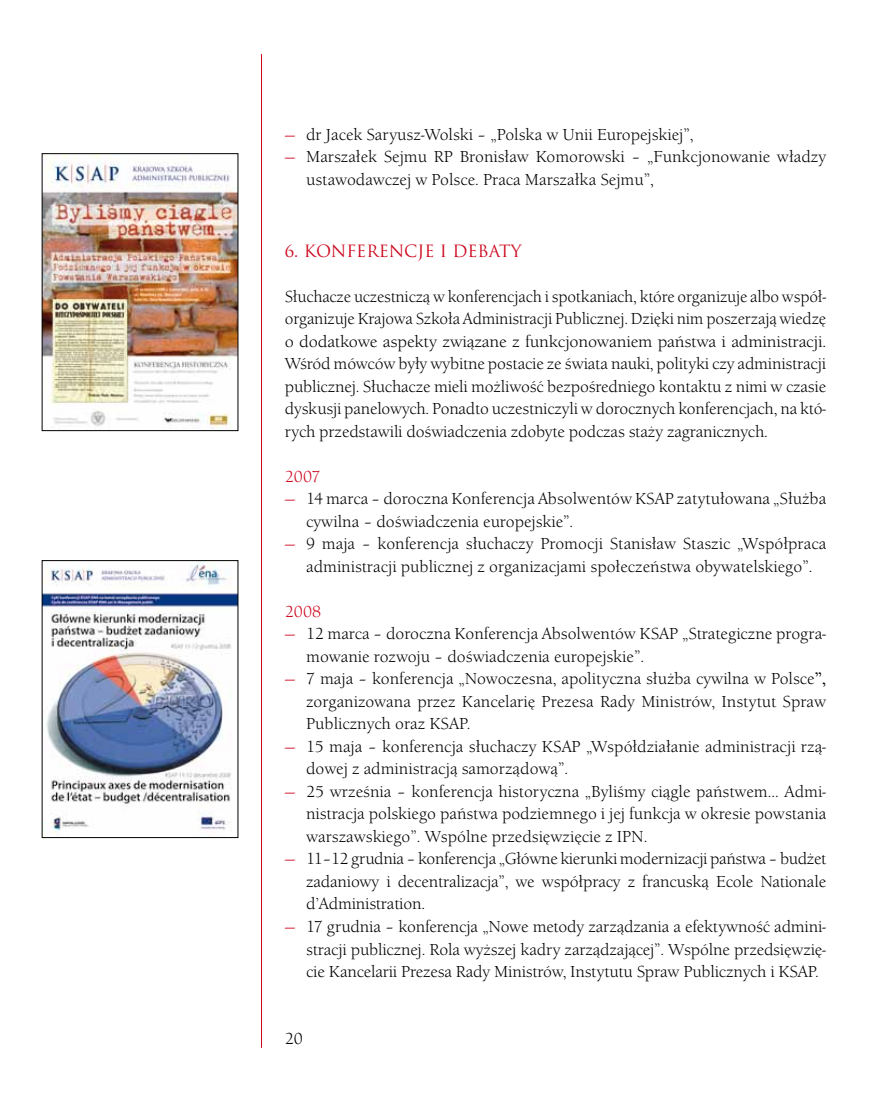
<style>
.page{position:relative;width:893px;height:1106px;background:#fff}
.page>*{position:absolute;margin:0;border:0;box-sizing:border-box;transform-origin:0 0}
.t1{font:16.5px/22.5px "Berkeley Old Sty Itc TCE";color:#000;text-align:justify}
.t2{font:16.5px "Trajan Pro";color:#cd071e}
.t3{font:16.5px "Berkeley Old Sty Itc TCE";color:#cd071e}
.s1{color:#cd071e}
.s2{font-weight:700}
</style>
<div class="page">
<img style="left:44px;top:155px;width:192px;height:274px">
<div style="left:42px;top:153px;width:196px;height:278px;border:1px solid #000"></div>
<img style="left:44px;top:562px;width:192px;height:272px">
<hr style="left:261px;top:54px;width:1px;height:993px;background:#cd071e">
<p class="t1" style="left:285px;top:123px;width:410px"><span class="s1">—</span> dr Jacek Saryusz-Wolski – „Polska w Unii Europejskiej”,</p>
<p class="t1" style="left:306px;top:146px;width:521px;text-indent:-21px"><span class="s1">—</span> Marszałek Sejmu RP Bronisław Komorowski – „Funkcjonowanie władzy ustawodawczej w Polsce. Praca Marszałka Sejmu”,</p>
<p class="t2" style="left:285px;top:240px;width:238px">6. KONFERENCJE I DEBATY</p>
<p class="t1" style="left:285px;top:285px;width:543px">Słuchacze uczestniczą w konferencjach i spotkaniach, które organizuje albo współ&shy;organizuje Krajowa Szkoła Administracji Publicznej. Dzięki nim poszerzają wiedzę o dodatkowe aspekty związane z funkcjonowaniem państwa i administracji.<br>Wśród mówców były wybitne postacie ze świata nauki, polityki czy administracji publicznej. Słuchacze mieli możliwość bezpośredniego kontaktu z nimi w czasie dyskusji panelowych. Ponadto uczestniczyli w dorocznych konferencjach, na któ&shy;rych przedstawili doświadczenia zdobyte podczas staży zagranicznych.</p>
<p class="t3" style="left:285px;top:467px;width:37px">2007</p>
<p class="t1" style="left:306px;top:487px;width:522px;text-indent:-21px"><span class="s1">—</span> 14 marca – doroczna Konferencja Absolwentów KSAP zatytułowana „Służba cywilna – doświadczenia europejskie”.</p>
<p class="t1" style="left:285px;top:533px;width:543px;text-align:center"><span class="s1">—</span> 9 maja – konferencja słuchaczy Promocji Stanisław Staszic „Współpraca administracji publicznej z organizacjami społeczeństwa obywatelskiego”.</p>
<p class="t3" style="left:285px;top:602px;width:38px">2008</p>
<p class="t1" style="left:306px;top:623px;width:522px;text-indent:-21px"><span class="s1">—</span> 12 marca – doroczna Konferencja Absolwentów KSAP „Strategiczne progra&shy;mowanie rozwoju – doświadczenia europejskie”.</p>
<p class="t1" style="left:306px;top:668px;width:522px;text-indent:-21px"><span class="s1">—</span> 7 maja – konferencja „Nowoczesna, apolityczna służba cywilna w Polsce<span class="s2">”, </span>zorganizowana przez Kancelarię Prezesa Rady Ministrów, Instytut Spraw Publicznych oraz KSAP.</p>
<p class="t1" style="left:306px;top:735px;width:522px;text-indent:-21px"><span class="s1">—</span> 15 maja – konferencja słuchaczy KSAP „Współdziałanie administracji rzą&shy;dowej z administracją samorządową”.</p>
<p class="t1" style="left:306px;top:780px;width:522px;text-indent:-21px"><span class="s1">—</span> 25 września – konferencja historyczna „Byliśmy ciągle państwem... Admi&shy;nistracja polskiego państwa podziemnego i jej funkcja w okresie powstania warszawskiego”. Wspólne przedsięwzięcie z IPN.</p>
<p class="t1" style="left:306px;top:848px;width:521px;text-indent:-21px"><span class="s1">—</span> 11–12 grudnia – konferencja „Główne kierunki modernizacji państwa – budżet zadaniowy i decentralizacja”, we współpracy z francuską Ecole Nationale d’Administration.</p>
<p class="t1" style="left:306px;top:915px;width:522px;text-indent:-21px"><span class="s1">—</span> 17 grudnia – konferencja „Nowe metody zarządzania a efektywność admini&shy;stracji publicznej. Rola wyższej kadry zarządzającej”. Wspólne przedsięwzię&shy;cie Kancelarii Prezesa Rady Ministrów, Instytutu Spraw Publicznych i KSAP.</p>
<p class="t1" style="left:285px;top:1027px;width:20px">20</p>
</div>
